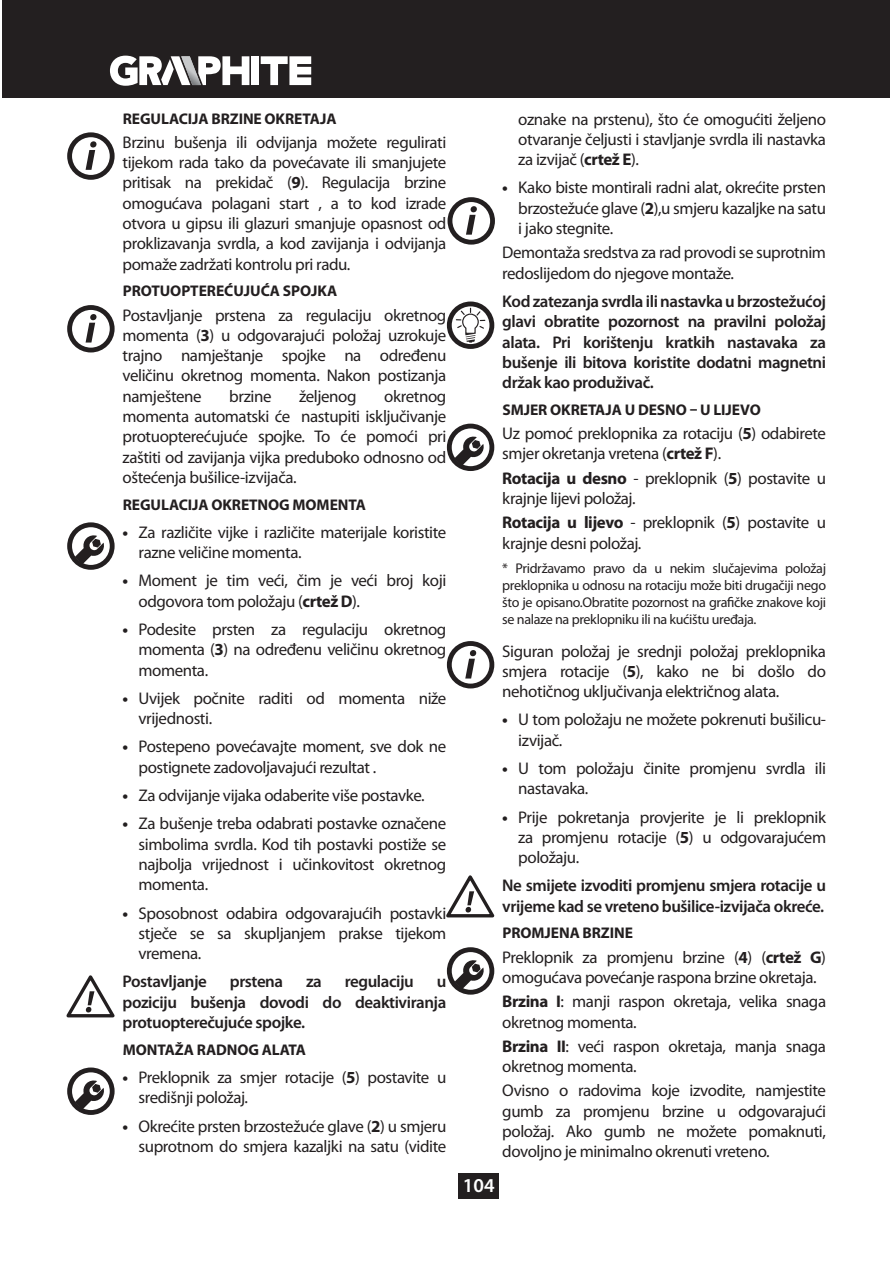
<style>
.page{position:relative;width:893px;height:1263px;background:#fff}
.page>*{position:absolute;margin:0;border:0;box-sizing:border-box;transform-origin:0 0}
.t1{font:600 19.8px "Myriad Pro";color:#fff}
.t2{font:16.95px/20.2px "Myriad Pro";letter-spacing:-.025em;color:#231f20}
.t3{font:600 16.95px/20.2px "Myriad Pro";letter-spacing:-.025em;color:#231f20;text-align:justify}
.t4{font:700 15.45px "Myriad Pro";letter-spacing:-.005em;color:#231f20}
.t5{font:14.1px/17px "Myriad Pro";letter-spacing:-.025em;color:#231f20;text-align:justify}
.s1{font-weight:700}
</style>
<div class="page">
<div style="left:459px;top:1173px;width:40px;height:26px;background:#231f20"></div>
<div style="left:3px;top:0;width:887px;height:98px;background:#231f20"></div>
<svg style="left:110px;top:55px;width:202px;height:31px"></svg>
<svg style="left:86px;top:141px;width:10px;height:29px"></svg>
<div style="left:67px;top:132px;width:48px;height:48px;border:5px solid #231f20;border-radius:50%"></div>
<svg style="left:86px;top:314px;width:10px;height:29px"></svg>
<div style="left:67px;top:305px;width:48px;height:47px;border:5px solid #231f20;border-radius:50%"></div>
<div style="left:67px;top:522px;width:48px;height:48px;border:5px solid #231f20;border-radius:50%"></div>
<svg style="left:75px;top:535px;width:30px;height:30px"></svg>
<svg style="left:66px;top:975px;width:49px;height:42px"></svg>
<div style="left:67px;top:1068px;width:48px;height:47px;border:5px solid #231f20;border-radius:50%"></div>
<svg style="left:75px;top:1080px;width:30px;height:30px"></svg>
<svg style="left:466px;top:206px;width:11px;height:29px"></svg>
<div style="left:447px;top:197px;width:48px;height:48px;border:5px solid #231f20;border-radius:50%"></div>
<div style="left:447px;top:302px;width:47px;height:47px;border:5px solid #231f20;border-radius:50%"></div>
<svg style="left:455px;top:307px;width:31px;height:36px"></svg>
<div style="left:447px;top:424px;width:47px;height:47px;border:5px solid #231f20;border-radius:50%"></div>
<svg style="left:454px;top:436px;width:30px;height:30px"></svg>
<svg style="left:465px;top:650px;width:11px;height:29px"></svg>
<div style="left:447px;top:641px;width:47px;height:47px;border:5px solid #231f20;border-radius:50%"></div>
<svg style="left:446px;top:875px;width:48px;height:42px"></svg>
<div style="left:447px;top:947px;width:47px;height:48px;border:5px solid #231f20;border-radius:50%"></div>
<svg style="left:454px;top:960px;width:30px;height:29px"></svg>
<p class="t4" style="left:123px;top:112px;width:215px">REGULACIJA BRZINE OKRETAJA</p>
<p class="t2" style="left:123px;top:133px;width:325px;text-align:justify">Brzinu bušenja ili odvijanja možete regulirati tijekom rada tako da povećavate ili smanjujete pritisak na prekidač (<span class="s1">9</span>). Regulacija brzine omogućava polagani start , a to kod izrade otvora u gipsu ili glazuri smanjuje opasnost od proklizavanja svrdla, a kod zavijanja i odvijanja pomaže zadržati kontrolu pri radu.</p>
<p class="t4" style="left:123px;top:285px;width:216px">PROTUOPTEREĆUJUĆA SPOJKA</p>
<p class="t2" style="left:123px;top:306px;width:325px;text-align:justify">Postavljanje prstena za regulaciju okretnog momenta (<span class="s1">3</span>) u odgovarajući položaj uzrokuje trajno namještanje spojke na određenu veličinu okretnog momenta. Nakon postizanja namještene</p>
<p class="t2" style="left:123px;top:387px;width:325px;text-align:justify;text-indent:262px">okretnog momenta automatski će nastupiti isključivanje protuopterećujuće spojke. To će pomoći pri zaštiti od zavijanja vijka preduboko odnosno od oštećenja bušilice-izvijača.</p>
<p class="t4" style="left:123px;top:498px;width:245px">REGULACIJA OKRETNOG MOMENTA</p>
<p class="t2" style="left:139px;top:523px;width:309px;text-indent:-16px"><span class="s1">•</span> Za različite vijke i različite materijale koristite razne veličine momenta.</p>
<p class="t2" style="left:139px;top:572px;width:309px;text-indent:-16px"><span class="s1">•</span> Moment je tim veći, čim je veći broj koji odgovora tom položaju (<span class="s1">crtež D</span>).</p>
<p class="t2" style="left:139px;top:620px;width:309px;text-align:justify;text-indent:-16px"><span class="s1">•</span> Podesite prsten za regulaciju okretnog momenta (<span class="s1">3</span>) na određenu veličinu okretnog momenta.</p>
<p class="t2" style="left:139px;top:689px;width:309px;text-indent:-16px"><span class="s1">•</span> Uvijek počnite raditi od momenta niže vrijednosti.</p>
<p class="t2" style="left:139px;top:738px;width:309px;text-indent:-16px"><span class="s1">•</span> Postepeno povećavajte moment, sve dok ne postignete zadovoljavajući rezultat .</p>
<p class="t2" style="left:123px;top:786px;width:304px"><span class="s1">•</span> Za odvijanje vijaka odaberite više postavke.</p>
<p class="t2" style="left:139px;top:815px;width:309px;text-align:justify;text-indent:-16px"><span class="s1">•</span> Za bušenje treba odabrati postavke označene simbolima svrdla. Kod tih postavki postiže se najbolja vrijednost i učinkovitost okretnog momenta.</p>
<p class="t2" style="left:139px;top:904px;width:309px;text-align:justify;text-indent:-16px"><span class="s1">•</span> Sposobnost odabira odgovarajućih postavki stječe se sa skupljanjem prakse tijekom vremena.</p>
<p class="t3" style="left:123px;top:973px;width:86px">Postavljanje</p>
<p class="t3" style="left:230px;top:973px;width:55px">prstena</p>
<p class="t3" style="left:306px;top:973px;width:17px">za</p>
<p class="t3" style="left:345px;top:973px;width:71px">regulaciju</p>
<p class="t2" style="left:229px;top:387px;width:44px">brzine</p>
<p class="t2" style="left:299px;top:387px;width:59px">željenog</p>
<p class="t3" style="left:123px;top:973px;width:325px;text-indent:314px">u poziciju bušenja dovodi do deaktiviranja protuopterečujuće spojke.</p>
<p class="t4" style="left:123px;top:1044px;width:185px">MONTAŽA RADNOG ALATA</p>
<p class="t2" style="left:139px;top:1068px;width:309px;text-indent:-16px"><span class="s1">•</span> Preklopnik za smjer rotacije (<span class="s1">5</span>) postavite u središnji položaj.</p>
<p class="t2" style="left:123px;top:1117px;width:325px;text-align:right"><span class="s1">•</span> Okrećite prsten brzostežuće glave (<span class="s1">2</span>) u smjeru suprotnom do smjera kazaljki na satu (vidite</p>
<p class="t1" style="left:463px;top:1177px;width:33px">104</p>
<p class="t2" style="left:518px;top:110px;width:309px;text-align:justify">oznake na prstenu), što će omogućiti željeno otvaranje čeljusti i stavljanje svrdla ili nastavka za izvijač (<span class="s1">crtež E</span>).</p>
<p class="t2" style="left:518px;top:179px;width:309px;text-align:justify;text-indent:-16px"><span class="s1">•</span> Kako biste montirali radni alat, okrećite prsten brzostežuće glave (<span class="s1">2</span>),u smjeru kazaljke na satu i jako stegnite.</p>
<p class="t2" style="left:502px;top:244px;width:325px">Demontaža sredstva za rad provodi se suprotnim redoslijedom do njegove montaže.</p>
<p class="t3" style="left:502px;top:292px;width:325px">Kod zatezanja svrdla ili nastavka u brzostežućoj glavi obratite pozornost na pravilni položaj alata. Pri korištenju kratkih nastavaka za bušenje ili bitova koristite dodatni magnetni držak kao produživač.</p>
<p class="t4" style="left:502px;top:404px;width:260px">SMJER OKRETAJA U DESNO – U LIJEVO</p>
<p class="t2" style="left:502px;top:424px;width:325px">Uz pomoć preklopnika za rotaciju (<span class="s1">5</span>) odabirete smjer okretanja vretena (<span class="s1">crtež F</span>).</p>
<p class="t2" style="left:502px;top:469px;width:325px"><span class="s1">Rotacija u desno</span> - preklopnik (<span class="s1">5</span>) postavite u krajnje lijevi položaj.</p>
<p class="t2" style="left:502px;top:514px;width:325px"><span class="s1">Rotacija u lijevo</span> - preklopnik (<span class="s1">5</span>) postavite u krajnje desni položaj.</p>
<p class="t5" style="left:502px;top:561px;width:325px">* Pridržavamo pravo da u nekim slučajevima položaj preklopnika u odnosu na rotaciju može biti drugačiji nego što je opisano.Obratite pozornost na grafičke znakove koji se nalaze na preklopniku ili na kućištu uređaja.</p>
<p class="t2" style="left:502px;top:642px;width:325px;text-align:justify">Siguran položaj je srednji položaj preklopnika smjera rotacije (<span class="s1">5</span>), kako ne bi došlo do nehotičnog uključivanja električnog alata.</p>
<p class="t2" style="left:518px;top:711px;width:309px;text-indent:-16px"><span class="s1">•</span> U tom položaju ne možete pokrenuti bušilicu&shy;izvijač.</p>
<p class="t2" style="left:518px;top:759px;width:309px;text-indent:-16px"><span class="s1">•</span> U tom položaju činite promjenu svrdla ili nastavaka.</p>
<p class="t2" style="left:518px;top:808px;width:309px;text-align:justify;text-indent:-16px"><span class="s1">•</span> Prije pokretanja provjerite je li preklopnik za promjenu rotacije (<span class="s1">5</span>) u odgovarajućem položaju.</p>
<p class="t3" style="left:502px;top:877px;width:325px">Ne smijete izvoditi promjenu smjera rotacije u vrijeme kad se vreteno bušilice-izvijača okreće.</p>
<p class="t4" style="left:502px;top:927px;width:132px">PROMJENA BRZINE</p>
<p class="t2" style="left:502px;top:948px;width:325px">Preklopnik za promjenu brzine (<span class="s1">4</span>) (<span class="s1">crtež G</span>) omogućava povećanje raspona brzine okretaja.</p>
<p class="t2" style="left:502px;top:993px;width:325px"><span class="s1">Brzina I</span>: manji raspon okretaja, velika snaga okretnog momenta.</p>
<p class="t2" style="left:502px;top:1037px;width:325px"><span class="s1">Brzina II</span>: veći raspon okretaja, manja snaga okretnog momenta.</p>
<p class="t2" style="left:502px;top:1082px;width:325px;text-align:justify">Ovisno o radovima koje izvodite, namjestite gumb za promjenu brzine u odgovarajući položaj. Ako gumb ne možete pomaknuti, dovoljno je minimalno okrenuti vreteno.</p>
</div>
